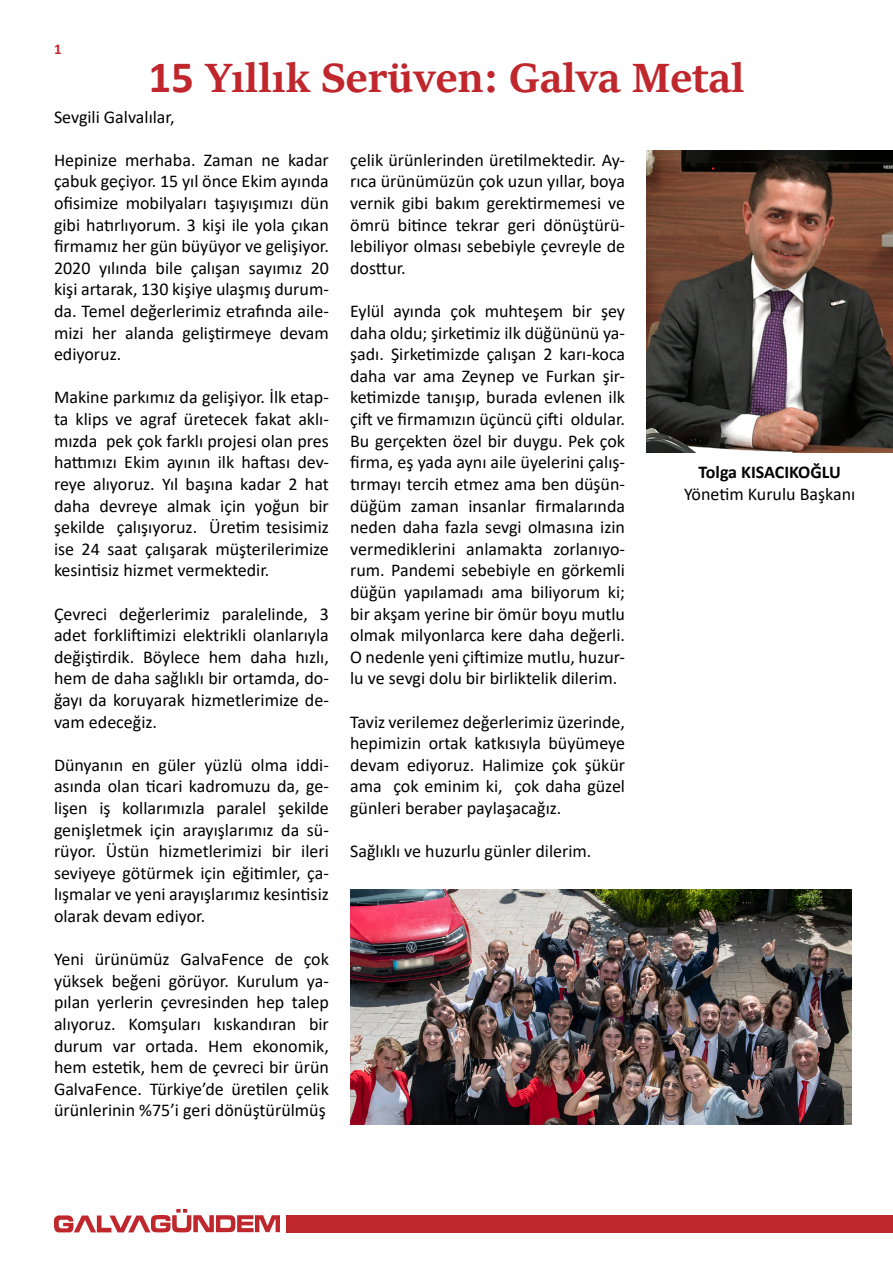
<style>
.page{position:relative;width:893px;height:1263px;background:#fff}
.page>*{position:absolute;margin:0;border:0;box-sizing:border-box;transform-origin:0 0}
.t1{font:700 45px "Sitka Heading";color:#bf272d}
.t2{font:18px/21.6px "Calibri";color:#000;text-align:justify}
.t3{font:700 18px "Calibri";color:#000}
.t4{font:700 15px "Calibri";color:#bf272d}
.s1{font-family:"Calibri"}
</style>
<div class="page">
<div style="left:286px;top:1215px;width:607px;height:17px;background:#bf272d"></div>
<svg style="left:54px;top:1209px;width:226px;height:23px"></svg>
<img style="left:646px;top:151px;width:247px;height:302px">
<img style="left:350px;top:890px;width:501px;height:234px">
<p class="t4" style="left:54px;top:38px;width:9px">1</p>
<h1 class="t1" style="left:148px;top:44px;width:598px"><span class="s1">15</span> Yıllık Serüven: Galva Metal</h1>
<p class="t2" style="left:54px;top:105px;width:122px">Sevgili Galvalılar,</p>
<p class="t2" style="left:54px;top:149px;width:276px">Hepinize merhaba. Zaman ne kadar çabuk geçiyor. 15 yıl önce Ekim ayında ofisimize mobilyaları taşıyışımızı dün gibi hatırlıyorum. 3 kişi ile yola çıkan firmamız her gün büyüyor ve gelişiyor.<br>2020 yılında bile çalışan sayımız 20 kişi artarak, 130 kişiye ulaşmış durum&shy;da. Temel değerlerimiz etrafında aile&shy;mizi her alanda geliştirmeye devam ediyoruz.</p>
<p class="t2" style="left:54px;top:386px;width:276px">Makine parkımız da gelişiyor. İlk etap&shy;ta klips ve agraf üretecek fakat aklı&shy;mızda pek çok farklı projesi olan pres hattımızı Ekim ayının ilk haftası dev&shy;reye alıyoruz. Yıl başına kadar 2 hat daha devreye almak için yoğun bir şekilde çalışıyoruz. Üretim tesisimiz ise 24 saat çalışarak müşterilerimize kesintisiz hizmet vermektedir.</p>
<p class="t2" style="left:54px;top:602px;width:276px">Çevreci değerlerimiz paralelinde, 3 adet forkliftimizi elektrikli olanlarıyla değiştirdik. Böylece hem daha hızlı, hem de daha sağlıklı bir ortamda, do&shy;ğayı da koruyarak hizmetlerimize de&shy;vam edeceğiz.</p>
<p class="t2" style="left:54px;top:753px;width:276px">Dünyanın en güler yüzlü olma iddi&shy;asında olan ticari kadromuzu da, ge&shy;lişen iş kollarımızla paralel şekilde genişletmek için arayışlarımız da sü&shy;rüyor. Üstün hizmetlerimizi bir ileri seviyeye götürmek için eğitimler, ça&shy;lışmalar ve yeni arayışlarımız kesintisiz olarak devam ediyor.</p>
<p class="t2" style="left:54px;top:948px;width:276px">Yeni ürünümüz GalvaFence de çok yüksek beğeni görüyor. Kurulum ya&shy;pılan yerlerin çevresinden hep talep alıyoruz. Komşuları kıskandıran bir durum var ortada. Hem ekonomik, hem estetik, hem de çevreci bir ürün GalvaFence. Türkiye’de üretilen çelik ürünlerinin %75’i geri dönüştürülmüş</p>
<p class="t2" style="left:350px;top:149px;width:276px">çelik ürünlerinden üretilmektedir. Ay&shy;rıca ürünümüzün çok uzun yıllar, boya vernik gibi bakım gerektirmemesi ve ömrü bitince tekrar geri dönüştürü&shy;lebiliyor olması sebebiyle çevreyle de dosttur.</p>
<p class="t2" style="left:350px;top:300px;width:276px">Eylül ayında çok muhteşem bir şey daha oldu; şirketimiz ilk düğününü ya&shy;şadı. Şirketimizde çalışan 2 karı-koca daha var ama Zeynep ve Furkan şir&shy;ketimizde tanışıp, burada evlenen ilk çift ve firmamızın üçüncü çifti oldular.<br>Bu gerçekten özel bir duygu. Pek çok firma, eş yada aynı aile üyelerini çalış&shy;tırmayı tercih etmez ama ben düşün&shy;düğüm zaman insanlar firmalarında neden daha fazla sevgi olmasına izin vermediklerini anlamakta zorlanıyo&shy;rum. Pandemi sebebiyle en görkemli düğün yapılamadı ama biliyorum ki; bir akşam yerine bir ömür boyu mutlu olmak milyonlarca kere daha değerli.<br>O nedenle yeni çiftimize mutlu, huzur&shy;lu ve sevgi dolu bir birliktelik dilerim.</p>
<p class="t2" style="left:350px;top:710px;width:276px">Taviz verilemez değerlerimiz üzerinde, hepimizin ortak katkısıyla büyümeye devam ediyoruz. Halimize çok şükür ama çok eminim ki, çok daha güzel günleri beraber paylaşacağız.</p>
<p class="t2" style="left:350px;top:840px;width:243px">Sağlıklı ve huzurlu günler dilerim.</p>
<p class="t3" style="left:699px;top:459px;width:144px">Tolga KISACIKOĞLU</p>
<p class="t2" style="left:684px;top:482px;width:173px">Yönetim Kurulu Başkanı</p>
</div>
